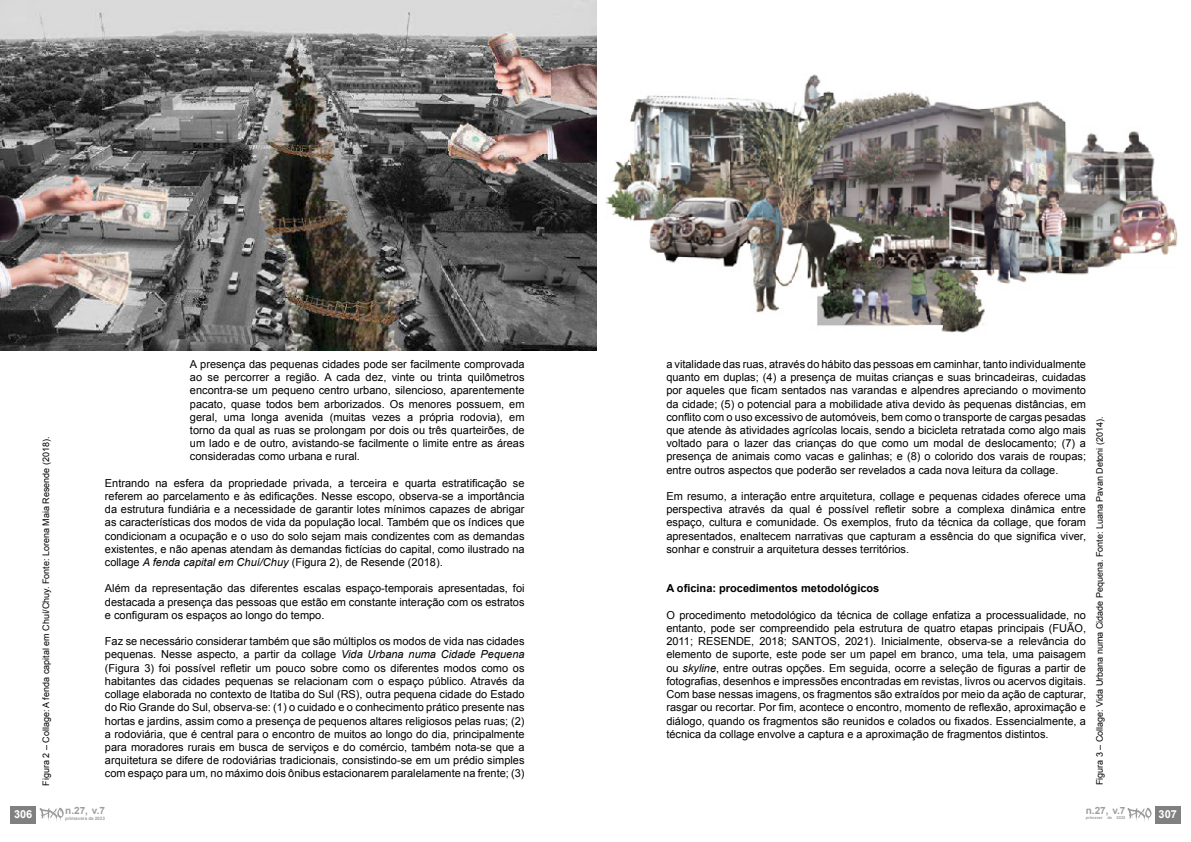
<style>
.page{position:relative;width:1191px;height:842px;background:#fff}
.page>*{position:absolute;margin:0;border:0;box-sizing:border-box;transform-origin:0 0}
.t1{font:11px/13.2px "Arial";color:#000;text-align:justify}
.t2{font:700 11px "Arial";color:#000}
.t3{font:700 11px "Arial";color:#fff}
.t4{font:700 10px "Arial";color:#9d9d9c}
.t5{font:9px "Arial";color:#000}
.t6{font:700 4.6px "Arial";color:#9d9d9c}
.t7{font:700 4px "Arial";color:#9d9d9c}
.s1{font-style:italic}
</style>
<div class="page">
<img style="left:0;top:0;width:596px;height:351px">
<img style="left:605px;top:74px;width:573px;height:259px">
<div style="left:11px;top:806px;width:25px;height:17px;background:#808080"></div>
<svg style="left:40px;top:808px;width:24px;height:13px"></svg>
<div style="left:1155px;top:806px;width:25px;height:17px;background:#808080"></div>
<svg style="left:1127px;top:808px;width:24px;height:13px"></svg>
<p class="t5" style="left:40px;top:785px;width:351px;rotate:-90deg">Figura 2 – Collage: A fenda capital em Chuí/Chuy. Fonte: Lorena Maia Resende (2018).</p>
<p class="t1" style="left:190px;top:358px;width:336px">A presença das pequenas cidades pode ser facilmente comprovada ao se percorrer a região. A cada dez, vinte ou trinta quilômetros encontra-se um pequeno centro urbano, silencioso, aparentemente pacato, quase todos bem arborizados. Os menores possuem, em geral, uma longa avenida (muitas vezes a própria rodovia), em torno da qual as ruas se prolongam por dois ou três quarteirões, de um lado e de outro, avistando-se facilmente o limite entre as áreas consideradas como urbana e rural.</p>
<p class="t1" style="left:105px;top:476px;width:421px">Entrando na esfera da propriedade privada, a terceira e quarta estratificação se referem ao parcelamento e às edificações. Nesse escopo, observa-se a importância da estrutura fundiária e a necessidade de garantir lotes mínimos capazes de abrigar as características dos modos de vida da população local. Também que os índices que condicionam a ocupação e o uso do solo sejam mais condizentes com as demandas existentes, e não apenas atendam às demandas fictícias do capital, como ilustrado na collage <span class="s1">A fenda capital em Chuí/Chuy</span> (Figura 2), de Resende (2018).</p>
<p class="t1" style="left:105px;top:582px;width:421px">Além da representação das diferentes escalas espaço-temporais apresentadas, foi destacada a presença das pessoas que estão em constante interação com os estratos e configuram os espaços ao longo do tempo.</p>
<p class="t1" style="left:105px;top:635px;width:421px">Faz se necessário considerar também que são múltiplos os modos de vida nas cidades pequenas. Nesse aspecto, a partir da collage <span class="s1">Vida Urbana numa Cidade Pequena </span>(Figura 3) foi possível refletir um pouco sobre como os diferentes modos como os habitantes das cidades pequenas se relacionam com o espaço público. Através da collage elaborada no contexto de Itatiba do Sul (RS), outra pequena cidade do Estado do Rio Grande do Sul, observa-se: (1) o cuidado e o conhecimento prático presente nas hortas e jardins, assim como a presença de pequenos altares religiosos pelas ruas; (2) a rodoviária, que é central para o encontro de muitos ao longo do dia, principalmente para moradores rurais em busca de serviços e do comércio, também nota-se que a arquitetura se difere de rodoviárias tradicionais, consistindo-se em um prédio simples com espaço para um, no máximo dois ônibus estacionarem paralelamente na frente; (3)</p>
<p class="t3" style="left:14px;top:807px;width:20px">306</p>
<p class="t4" style="left:65px;top:804px;width:41px">n.27, v.7</p>
<p class="t6" style="left:65px;top:815px;width:41px">primavera de 2023</p>
<p class="t1" style="left:666px;top:358px;width:421px">a vitalidade das ruas, através do hábito das pessoas em caminhar, tanto individualmente quanto em duplas; (4) a presença de muitas crianças e suas brincadeiras, cuidadas por aqueles que ficam sentados nas varandas e alpendres apreciando o movimento da cidade; (5) o potencial para a mobilidade ativa devido às pequenas distâncias, em conflito com o uso excessivo de automóveis, bem como o transporte de cargas pesadas que atende às atividades agrícolas locais, sendo a bicicleta retratada como algo mais voltado para o lazer das crianças do que como um modal de deslocamento; (7) a presença de animais como vacas e galinhas; e (8) o colorido dos varais de roupas; entre outros aspectos que poderão ser revelados a cada nova leitura da collage.</p>
<p class="t1" style="left:666px;top:490px;width:421px">Em resumo, a interação entre arquitetura, collage e pequenas cidades oferece uma perspectiva através da qual é possível refletir sobre a complexa dinâmica entre espaço, cultura e comunidade. Os exemplos, fruto da técnica da collage, que foram apresentados, enaltecem narrativas que capturam a essência do que significa viver, sonhar e construir a arquitetura desses territórios.</p>
<p class="t2" style="left:666px;top:581px;width:214px">A oficina: procedimentos metodológicos</p>
<p class="t1" style="left:666px;top:608px;width:421px">O procedimento metodológico da técnica de collage enfatiza a processualidade, no entanto, pode ser compreendido pela estrutura de quatro etapas principais (FUÃO, 2011; RESENDE, 2018; SANTOS, 2021). Inicialmente, observa-se a relevância do elemento de suporte, este pode ser um papel em branco, uma tela, uma paisagem ou <span class="s1">skyline</span>, entre outras opções. Em seguida, ocorre a seleção de figuras a partir de fotografias, desenhos e impressões encontradas em revistas, livros ou acervos digitais.<br>Com base nessas imagens, os fragmentos são extraídos por meio da ação de capturar, rasgar ou recortar. Por fim, acontece o encontro, momento de reflexão, aproximação e diálogo, quando os fragmentos são reunidos e colados ou fixados. Essencialmente, a técnica da collage envolve a captura e a aproximação de fragmentos distintos.</p>
<p class="t5" style="left:1093px;top:785px;width:370px;rotate:-90deg">Figura 3 – Collage: Vida Urbana numa Cidade Pequena. Fonte: Luana Pavan Detoni (2014).</p>
<p class="t4" style="left:1085px;top:804px;width:41px">n.27, v.7</p>
<p class="t7" style="left:1085px;top:815px;width:41px">primaver de 2023</p>
<p class="t3" style="left:1158px;top:807px;width:20px">307</p>
</div>
